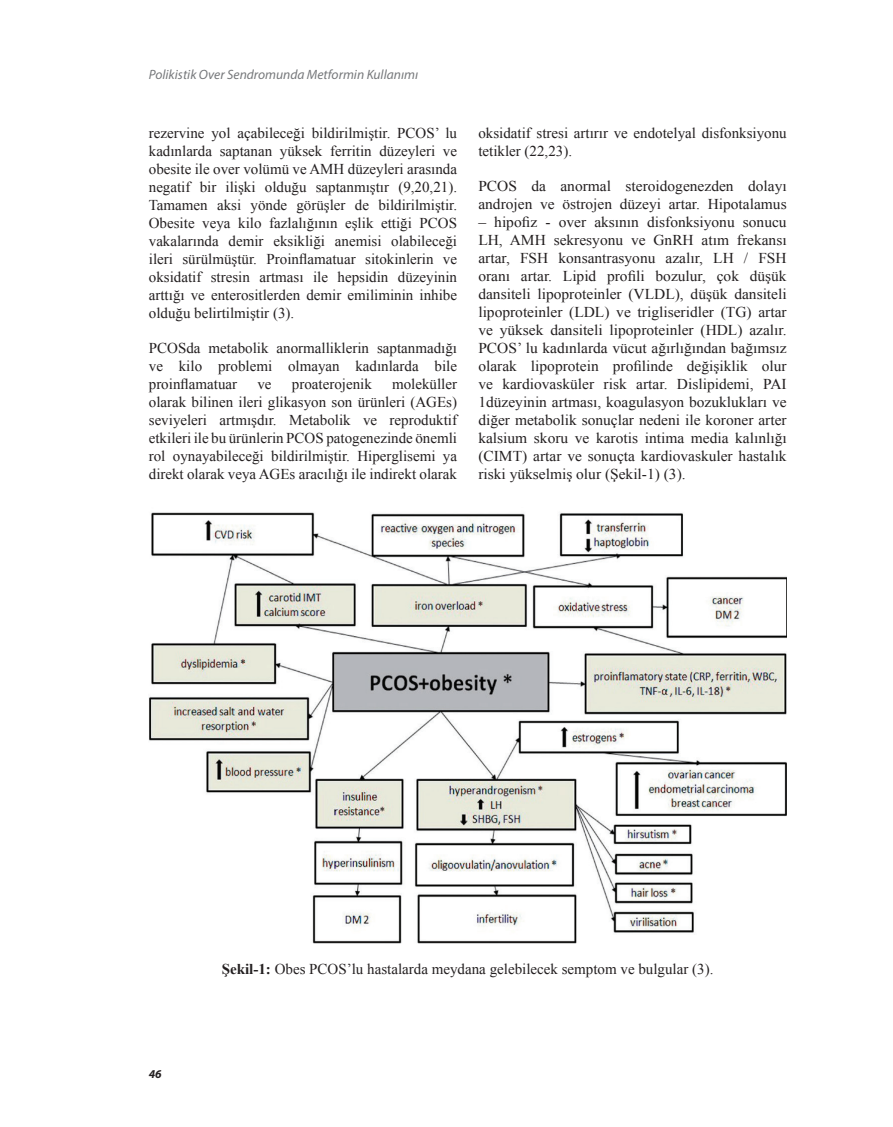
<style>
.page{position:relative;width:893px;height:1127px;background:#fff}
.page>*{position:absolute;margin:0;border:0;box-sizing:border-box;transform-origin:0 0}
.t1{font:15px/18px "Times New Roman";color:#231f20;text-align:justify}
.t2{font:italic 13.5px "Myriad Pro";color:#76787b}
.t3{font:italic 700 12px "Myriad Pro";color:#231f20}
.s1{font-weight:700}
</style>
<div class="page">
<img style="left:149px;top:512px;width:638px;height:432px">
<p class="t2" style="left:149px;top:67px;width:271px">Polikistik Over Sendromunda Metformin Kullanımı</p>
<p class="t1" style="left:149px;top:124px;width:310px">rezervine yol açabileceği bildirilmiştir. PCOS’ lu kadınlarda saptanan yüksek ferritin düzeyleri ve obesite ile over volümü ve AMH düzeyleri arasında negatif bir ilişki olduğu saptanmıştır (9,20,21).<br>Tamamen aksi yönde görüşler de bildirilmiştir.<br>Obesite veya kilo fazlalığının eşlik ettiği PCOS vakalarında demir eksikliği anemisi olabileceği ileri sürülmüştür. Proinflamatuar sitokinlerin ve oksidatif stresin artması ile hepsidin düzeyinin arttığı ve enterositlerden demir emiliminin inhibe olduğu belirtilmiştir (3).</p>
<p class="t1" style="left:149px;top:339px;width:310px">PCOSda metabolik anormalliklerin saptanmadığı ve kilo problemi olmayan kadınlarda bile proinflamatuar</p>
<p class="t1" style="left:257px;top:375px;width:16px">ve</p>
<p class="t1" style="left:292px;top:375px;width:81px">proaterojenik</p>
<p class="t1" style="left:149px;top:375px;width:310px;text-indent:243px">moleküller olarak bilinen ileri glikasyon son ürünleri (AGEs) seviyeleri artmışdır. Metabolik ve reproduktif etkileri ile bu ürünlerin PCOS patogenezinde önemli rol oynayabileceği bildirilmiştir. Hiperglisemi ya direkt olarak veya AGEs aracılığı ile indirekt olarak</p>
<p class="t1" style="left:478px;top:124px;width:310px">oksidatif stresi artırır ve endotelyal disfonksiyonu tetikler (22,23).</p>
<p class="t1" style="left:478px;top:177px;width:310px">PCOS da anormal steroidogenezden dolayı androjen ve östrojen düzeyi artar. Hipotalamus</p>
<p class="t1" style="left:478px;top:213px;width:310px">– hipofiz - over aksının disfonksiyonu sonucu LH, AMH sekresyonu ve GnRH atım frekansı artar, FSH konsantrasyonu azalır, LH / FSH oranı artar. Lipid profili bozulur, çok düşük dansiteli lipoproteinler (VLDL), düşük dansiteli lipoproteinler (LDL) ve trigliseridler (TG) artar ve yüksek dansiteli lipoproteinler (HDL) azalır.<br>PCOS’ lu kadınlarda vücut ağırlığından bağımsız olarak lipoprotein profilinde değişiklik olur ve kardiovasküler risk artar. Dislipidemi, PAI 1düzeyinin artması, koagulasyon bozuklukları ve diğer metabolik sonuçlar nedeni ile koroner arter kalsium skoru ve karotis intima media kalınlığı (CIMT) artar ve sonuçta kardiovaskuler hastalık riski yükselmiş olur (Şekil-1) (3).</p>
<p class="t3" style="left:149px;top:1066px;width:14px">46</p>
<p class="t1" style="left:222px;top:959px;width:493px"><span class="s1">Şekil-1:</span> Obes PCOS’lu hastalarda meydana gelebilecek semptom ve bulgular (3).</p>
</div>
